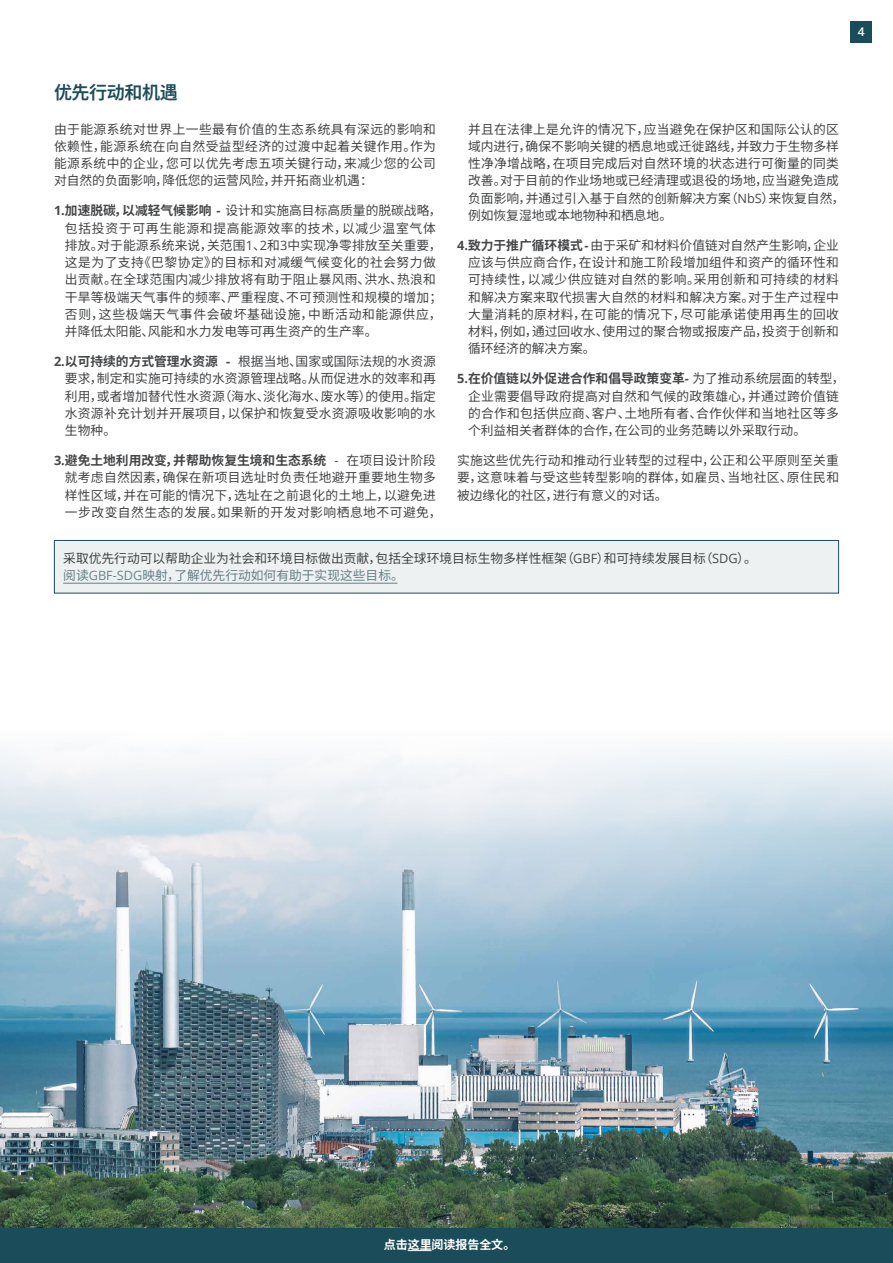
<style>
.page{position:relative;width:893px;height:1263px;background:#fff}
.page>*{position:absolute;margin:0;border:0;box-sizing:border-box;transform-origin:0 0}
.t1{font:600 18px "Noto Sans SC";letter-spacing:-.02em;color:#1b4c5a}
.t2{font:12.75px/17.2px "Noto Sans SC";letter-spacing:.02em;color:#464749;text-align:justify}
.t3{font:12.75px/17.2px "Noto Sans SC";color:#464749}
.t4{font:700 12px "Noto Sans SC";letter-spacing:-.005em;color:#fff}
.t5{font:600 12px "Open Sans";color:#fff}
.s1{font-family:"Open Sans";font-weight:700}
.s2{font-weight:700}
.s3{font-family:"Open Sans"}
.s4{color:#668387}
.s5{font-family:"Open Sans";color:#668387}
</style>
<div class="page">
<img style="left:0;top:746px;width:893px;height:483px">
<div style="left:54px;top:540px;width:785px;height:53px;background:#eef1f2"></div>
<hr style="left:63px;top:583px;width:334px;height:1px;background:#668387">
<div style="left:54px;top:540px;width:785px;height:53px;border:1px solid #1b4c5a"></div>
<div style="left:0;top:1229px;width:893px;height:34px;background:#1b4c5a"></div>
<svg style="left:408px;top:1250px;width:24px;height:1px"></svg>
<div style="left:850px;top:21px;width:22px;height:21px;background:#1b4c5a"></div>
<h1 class="t1" style="left:54px;top:83px;width:125px">优先行动和机遇</h1>
<p class="t2" style="left:54px;top:121px;width:383px">由于能源系统对世界上一些最有价值的生态系统具有深远的影响和依赖性，能源系统在向自然受益型经济的过渡中起着关键作用。作为能源系统中的企业，您可以优先考虑五项关键行动，来减少您的公司对自然的负面影响，降低您的运营风险，并开拓商业机遇：</p>
<p class="t2" style="left:65px;top:202px;width:379px;text-align:left;text-indent:-11px"><span class="s1">1.</span><span class="s2">加速脱碳，以减轻气候影响</span> <span class="s1">-</span> 设计和实施高目标高质量的脱碳战略，包括投资于可再生能源和提高能源效率的技术，以减少温室气体排放。对于能源系统来说，关范围<span class="s3">1</span>、<span class="s3">2</span>和<span class="s3">3</span>中实现净零排放至关重要，这是为了支持《巴黎协定》的目标和对减缓气候变化的社会努力做出贡献。在全球范围内减少排放将有助于阻止暴风雨、洪水、热浪和干旱等极端天气事件的频率、严重程度、不可预测性和规模的增加；否则，这些极端天气事件会破坏基础设施，中断活动和能源供应，并降低太阳能、风能和水力发电等可再生资产的生产率。</p>
<p class="t2" style="left:65px;top:353px;width:372px;text-indent:-11px"><span class="s1">2.</span><span class="s2">以可持续的方式管理水资源</span> <span class="s1">-</span> 根据当地、国家或国际法规的水资源要求，制定和实施可持续的水资源管理战略。从而促进水的效率和再利用，或者增加替代性水资源（海水、淡化海水、废水等）的使用。指定水资源补充计划并开展项目，以保护和恢复受水资源吸收影响的水生物种。</p>
<p class="t2" style="left:65px;top:452px;width:378px;text-align:left;text-indent:-11px"><span class="s1">3.</span><span class="s2">避免土地利用改变，并帮助恢复生境和生态系统</span> <span class="s3">-</span> 在项目设计阶段就考虑自然因素，确保在新项目选址时负责任地避开重要地生物多样性区域，并在可能的情况下，选址在之前退化的土地上，以避免进一步改变自然生态的发展。如果新的开发对影响栖息地不可避免，</p>
<p class="t2" style="left:468px;top:121px;width:378px;text-align:left">并且在法律上是允许的情况下，应当避免在保护区和国际公认的区域内进行，确保不影响关键的栖息地或迁徙路线，并致力于生物多样性净净增战略，在项目完成后对自然环境的状态进行可衡量的同类改善。对于目前的作业场地或已经清理或退役的场地，应当避免造成负面影响，并通过引入基于自然的创新解决方案（<span class="s3">NbS</span>）来恢复自然，例如恢复湿地或本地物种和栖息地。</p>
<p class="t2" style="left:468px;top:237px;width:372px;text-indent:-11px"><span class="s1">4.</span><span class="s2">致力于推广循环模式</span> <span class="s1">-</span>由于采矿和材料价值链对自然产生影响，企业应该与供应商合作，在设计和施工阶段增加组件和资产的循环性和可持续性，以减少供应链对自然的影响。采用创新和可持续的材料和解决方案来取代损害大自然的材料和解决方案。对于生产过程中大量消耗的原材料，在可能的情况下，尽可能承诺使用再生的回收材料，例如，通过回收水、使用过的聚合物或报废产品，投资于创新和循环经济的解决方案。</p>
<p class="t2" style="left:468px;top:370px;width:378px;text-align:left;text-indent:-11px"><span class="s1">5.</span><span class="s2">在价值链以外促进合作和倡导政策变革</span><span class="s1">-</span> 为了推动系统层面的转型，企业需要倡导政府提高对自然和气候的政策雄心，并通过跨价值链的合作和包括供应商、客户、土地所有者、合作伙伴和当地社区等多个利益相关者群体的合作，在公司的业务范畴以外采取行动。</p>
<p class="t2" style="left:457px;top:452px;width:383px">实施这些优先行动和推动行业转型的过程中，公正和公平原则至关重要，这意味着与受这些转型影响的群体，如雇员、当地社区、原住民和被边缘化的社区，进行有意义的对话。</p>
<p class="t3" style="left:63px;top:550px;width:695px">采取优先行动可以帮助企业为社会和环境目标做出贡献，包括全球环境目标生物多样性框架（<span class="s3">GBF</span>）和可持续发展目标（<span class="s3">SDG</span>）。<span class="s4">阅读</span><span class="s5">GBF-SDG</span><span class="s4">映射，了解优先行动如何有助于实现这些目标。</span></p>
<p class="t5" style="left:858px;top:23px;width:8px">4</p>
<p class="t4" style="left:384px;top:1238px;width:133px">点击这里阅读报告全文。</p>
</div>
